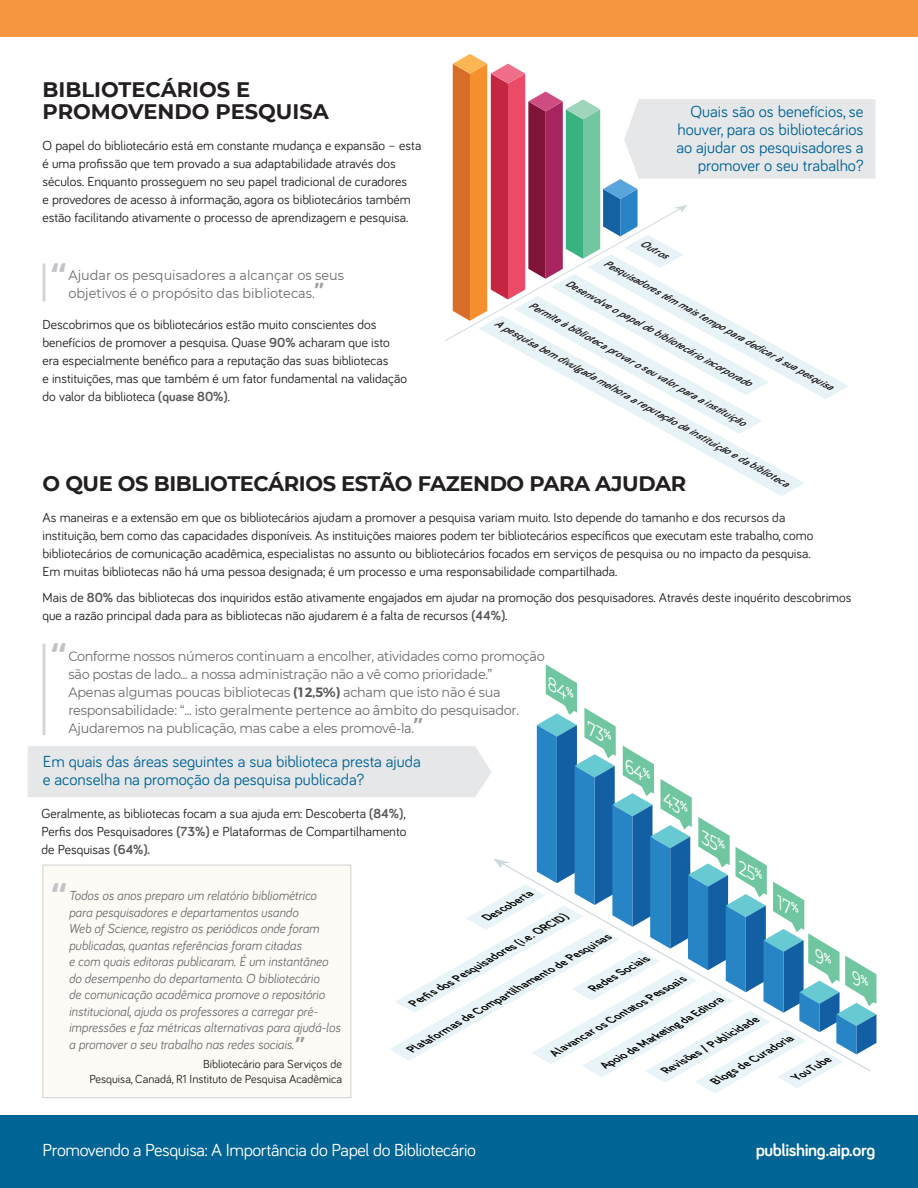
<style>
.page{position:relative;width:918px;height:1188px;background:#fff}
.page>*{position:absolute;margin:0;border:0;box-sizing:border-box;transform-origin:0 0}
.quote{font:700 34.5px "Open Sans";color:#c2c3c6;scale:.95 1}
.Main_Text{font:700 34.5px "Open Sans";color:#c2c3c6;scale:.95 1}
.Main_Hdgs{font:700 21px "Montserrat";letter-spacing:-.02em;color:#231f20}
.Main_Hdgs-2{font:700 21px/22.5px "Montserrat";color:#231f20}
.t1{font:18px "Bariol";letter-spacing:-.02em;color:#fff}
.t2{font:700 18px "Bariol";letter-spacing:-.02em;color:#fff}
.t3{font:16.5px/18px "Bariol";color:#006494}
.Main_Text-2{font:13.5px/18px "Bariol";color:#231f20}
.Main_Text-3{font:italic 13.5px/16.5px "Bariol";color:#6c6d70;scale:.95 1}
.quote-2{font:13.5px/18px "Montserrat";letter-spacing:-.02em;color:#69696c;scale:.95 1}
.quote-3{font:13.5px/18px "Montserrat";color:#69696c;scale:.95 1}
.Main_Text-4{font:12px/15px "Bariol";color:#231f20;text-align:right}
.t4{font:italic 700 11.55px "Bariol";color:#040503}
.t5{font:italic 700 10.5px "Bariol";color:#211e1e}
.s1{font-family:"Open Sans";font-weight:700;font-size:21px;color:#9d9fa2}
.s2{font-weight:700;color:#57585a}
.s3{font-weight:600;color:#57585a}
.s4{font-family:"Open Sans";font-weight:700;font-style:normal;font-size:21px;color:#9d9fa2}
</style>
<div class="page">
<div style="left:0;top:1116px;width:918px;height:72px;background:#006494"></div>
<div style="left:0;top:0;width:918px;height:37px;background:#f79641"></div>
<hr style="left:43px;top:264px;width:3px;height:38px;background:#d5d6d8">
<hr style="left:43px;top:644px;width:3px;height:91px;background:#d5d6d8">
<svg style="left:670px;top:434px;width:134px;height:62px"></svg>
<svg style="left:445px;top:54px;width:430px;height:380px"></svg>
<svg style="left:28px;top:664px;width:848px;height:430px"></svg>
<p class="Main_Hdgs-2" style="left:43px;top:77px;width:288px">BIBLIOTECÁRIOS E<br>PROMOVENDO PESQUISA</p>
<p class="Main_Text-2" style="left:43px;top:136px;width:380px">O papel do bibliotecário está em constante mudança e expansão – esta é uma profissão que tem provado a sua adaptabilidade através dos séculos. Enquanto prosseguem no seu papel tradicional de curadores<br>e provedores de acesso à informação, agora os bibliotecários também estão facilitando ativamente o processo de aprendizagem e pesquisa.</p>
<p class="t3" style="left:676px;top:102px;width:189px;text-align:right">Quais são os benefícios, se houver, para os bibliotecários ao ajudar os pesquisadores a promover o seu trabalho?</p>
<p class="t5" style="left:645px;top:236px;width:31px;rotate:29deg">Outros</p>
<p class="t5" style="left:608px;top:255px;width:262px;rotate:29deg">Pesquisadores têm mais tempo para dedicar à sua pesquisa</p>
<p class="quote" style="left:51px;top:251px;width:17px">“</p>
<p class="quote-3" style="left:68px;top:266px;width:292px">Ajudar os pesquisadores a alcançar os seus objetivos é o propósito das bibliotecas.<span class="s1">”</span></p>
<p class="Main_Text-2" style="left:43px;top:315px;width:366px">Descobrimos que os bibliotecários estão muito conscientes dos benefícios de promover a pesquisa. Quase <span class="s2">90%</span> acharam que isto era especialmente benéfico para a reputação das suas bibliotecas<br>e instituições, mas que também é um fator fundamental na validação do valor da biblioteca <span class="s2">(quase 80%)</span>.</p>
<p class="t5" style="left:570px;top:276px;width:212px;rotate:29deg">Desenvolve o papel do bibliotecário incorporado</p>
<p class="t5" style="left:533px;top:298px;width:247px;rotate:29deg">Permite à biblioteca provar o seu valor para a instituição</p>
<p class="t5" style="left:499px;top:316px;width:335px;rotate:29deg">A pesquisa bem divulgada melhora a reputação da instituição e da biblioteca</p>
<p class="Main_Hdgs" style="left:43px;top:468px;width:645px">O QUE OS BIBLIOTECÁRIOS ESTÃO FAZENDO PARA AJUDAR</p>
<p class="Main_Text-2" style="left:43px;top:507px;width:772px">As maneiras e a extensão em que os bibliotecários ajudam a promover a pesquisa variam muito. Isto depende do tamanho e dos recursos da instituição, bem como das capacidades disponíveis. As instituições maiores podem ter bibliotecários específicos que executam este trabalho, como bibliotecários de comunicação acadêmica, especialistas no assunto ou bibliotecários focados em serviços de pesquisa ou no impacto da pesquisa.<br>Em muitas bibliotecas não há uma pessoa designada; é um processo e uma responsabilidade compartilhada.</p>
<p class="Main_Text-2" style="left:43px;top:588px;width:811px">Mais de <span class="s2">80%</span> das bibliotecas dos inquiridos estão ativamente engajados em ajudar na promoção dos pesquisadores. Através deste inquérito descobrimos que a razão principal dada para as bibliotecas não ajudarem é a falta de recursos <span class="s2">(44%)</span>.</p>
<p class="quote" style="left:51px;top:631px;width:17px">“</p>
<p class="quote-2" style="left:68px;top:646px;width:503px">Conforme nossos números continuam a encolher, atividades como promoção são postas de lado... a nossa administração não a vê como prioridade.”</p>
<p class="quote-2" style="left:68px;top:682px;width:476px">Apenas algumas poucas bibliotecas <span class="s3">(12,5%)</span> acham que isto não é sua responsabilidade: “... isto geralmente pertence ao âmbito do pesquisador.<br>Ajudaremos na publicação, mas cabe a eles promovê-la.<span class="s1">”</span></p>
<p class="t3" style="left:43px;top:752px;width:379px">Em quais das áreas seguintes a sua biblioteca presta ajuda e aconselha na promoção da pesquisa publicada?</p>
<p class="Main_Text-2" style="left:41px;top:803px;width:367px;text-align:justify">Geralmente, as bibliotecas focam a sua ajuda em: Descoberta <span class="s2">(84%)</span>, Perfis dos Pesquisadores <span class="s2">(73%)</span> e Plataformas de Compartilhamento de Pesquisas <span class="s2">(64%).</span></p>
<p class="Main_Text" style="left:52px;top:871px;width:17px">“</p>
<p class="Main_Text-3" style="left:69px;top:887px;width:288px">Todos os anos preparo um relatório bibliométrico para pesquisadores e departamentos usando<br>Web of Science, registro os periódicos onde foram publicadas, quantas referências foram citadas<br>e com quais editoras publicaram. É um instantâneo do desempenho do departamento. O bibliotecário<br>de comunicação acadêmica promove o repositório institucional, ajuda os professores a carregar pré&shy;impressões e faz métricas alternativas para ajudá-los a promover o seu trabalho nas redes sociais.<span class="s4">”</span></p>
<p class="Main_Text-4" style="left:89px;top:1056px;width:254px">Bibliotecário para Serviços de<br>Pesquisa, Canadá, R1 Instituto de Pesquisa Acadêmica</p>
<p class="t4" style="left:482px;top:911px;width:56px;rotate:-30deg">Descoberta</p>
<p class="t4" style="left:407px;top:1043px;width:232px;rotate:-30deg">Plataformas de Compartilhamento de Pesquisas</p>
<p class="t4" style="left:409px;top:996px;width:181px;rotate:-30deg">Perfi s dos Pesquisadores (i.e. ORCID)</p>
<p class="t4" style="left:588px;top:982px;width:67px;rotate:-30deg">Redes Sociais</p>
<p class="t4" style="left:550px;top:1046px;width:155px;rotate:-30deg">Alavancar os Contatos Pessoais</p>
<p class="t4" style="left:600px;top:1059px;width:140px;rotate:-30deg">Apoio de Marketing da Editora</p>
<p class="t4" style="left:661px;top:1064px;width:110px;rotate:-30deg">Revisões / Publicidade</p>
<p class="t4" style="left:711px;top:1075px;width:92px;rotate:-30deg">Blogs de Curadoria</p>
<p class="t4" style="left:792px;top:1071px;width:42px;rotate:-30deg">YouTube</p>
<h3 class="t1" style="left:43px;top:1138px;width:435px">Promovendo a Pesquisa: A Importância do Papel do Bibliotecário</h3>
<h3 class="t2" style="left:756px;top:1138px;width:121px">publishing.aip.org</h3>
</div>
